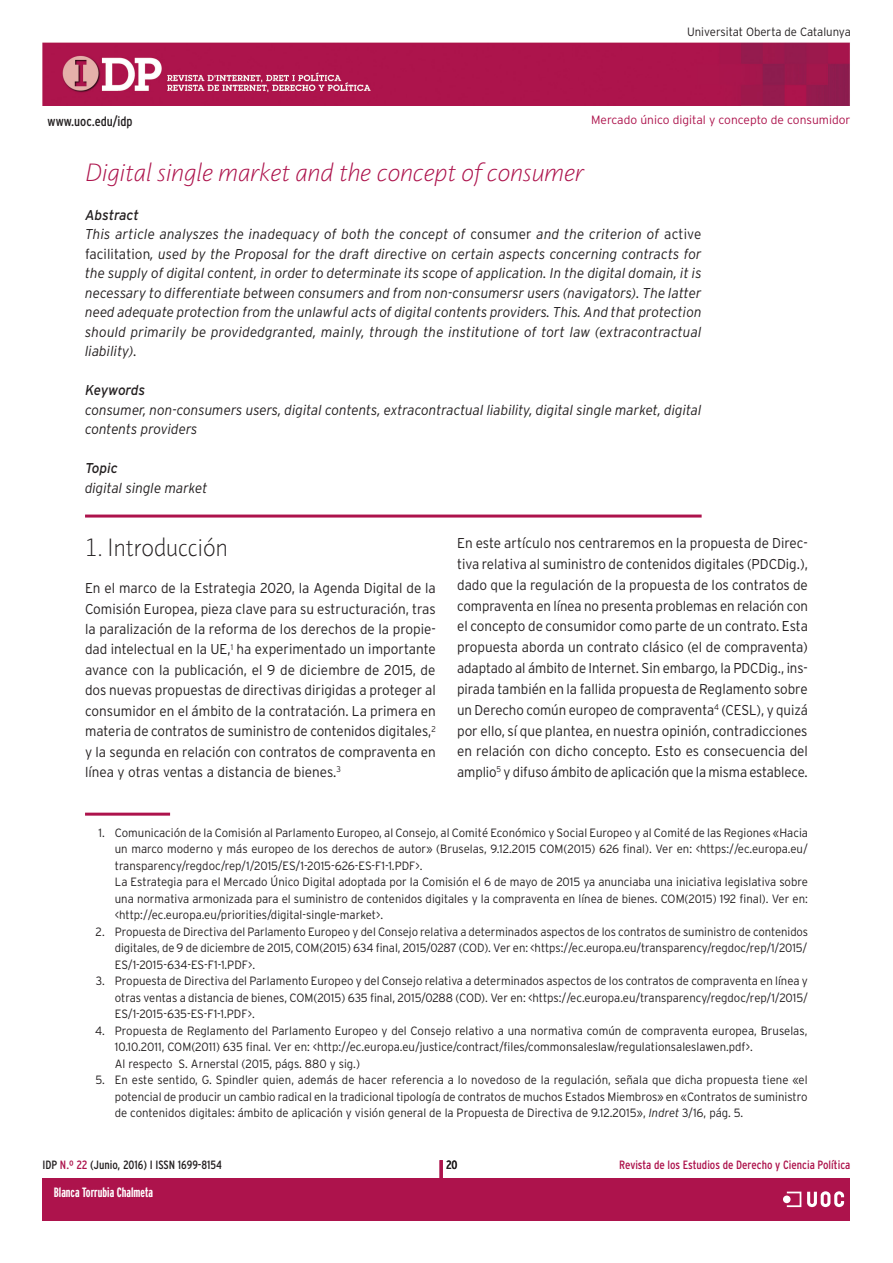
<style>
.page{position:relative;width:893px;height:1263px;background:#fff}
.page>*{position:absolute;margin:0;border:0;box-sizing:border-box;transform-origin:0 0}
.TITOL_ARTICLE{font:italic 300 24px "Pragma ND";color:#ad134c}
._1TITOLTEXTGENERAL{font:300 24px "Pragma ND";color:#231f20;scale:.95 1}
.TEXTGENERAL{font:300 14.25px/20.9px "Interstate";letter-spacing:-.005em;color:#231f20;text-align:justify;scale:.95 1}
.TEXTGENERAL-2{font:italic 300 14.25px/19.5px "Interstate";color:#231f20;text-align:justify;scale:.95 1}
.TEXTGENERAL-3{font:italic 14.25px "Interstate";color:#231f20;scale:.95 1}
.TEXTGENERAL-4{font:italic 14.25px "Interstate";letter-spacing:-.02em;color:#231f20;scale:.95 1}
.t1{font:700 extra-condensed 13.5px "Interstate";color:#fff}
.t2{font:condensed 13.5px "Interstate";color:#231f20}
.notassegüents{font:300 12px/16.5px "Interstate";color:#231f20;text-align:justify;scale:.95 1}
.notaprimeraambfilet{font:300 12px/16.5px "Interstate";color:#231f20;text-align:justify;scale:.95 1}
.notassegüents-2{font:300 12px/16.5px "Interstate";color:#231f20;text-align:justify;scale:.94 1}
.t3{font:condensed 12px "Interstate";color:#ad134c}
.t4{font:300 12px "Interstate";color:#ad134c}
.t5{font:condensed 12px "Interstate";color:#231f20}
.TEXTSUMARI{font:300 12px "Interstate";color:#231f20;scale:.95 1}
.t6{font:700 extra-condensed 12px "Interstate";color:#fff}
.s1{font-style:normal}
.s2{font-style:italic}
.s3{color:#ad134c}
</style>
<div class="page">
<img style="left:43px;top:43px;width:807px;height:63px">
<div style="left:43px;top:1178px;width:807px;height:42px;background:#ad134c"></div>
<div style="left:783px;top:1195px;width:8px;height:8px;background:#fff;border-radius:50%"></div>
<svg style="left:787px;top:1191px;width:57px;height:17px"></svg>
<hr style="left:440px;top:1160px;width:3px;height:44px;background:#ad134c">
<hr style="left:85px;top:514px;width:617px;height:3px;background:#ad134c">
<hr style="left:85px;top:813px;width:85px;height:3px;background:#ad134c">
<p class="t2" style="left:48px;top:113px;width:87px">www.uoc.edu/idp</p>
<p class="TEXTSUMARI" style="left:687px;top:25px;width:174px">Universitat Oberta de Catalunya</p>
<p class="t4" style="left:591px;top:113px;width:261px">Mercado único digital y concepto de consumidor</p>
<p class="TITOL_ARTICLE" style="left:85px;top:157px;width:500px">Digital single market and the concept of consumer</p>
<p class="TEXTGENERAL-3" style="left:85px;top:207px;width:58px">Abstract</p>
<p class="TEXTGENERAL-2" style="left:85px;top:224px;width:651px">This article analyszes the inadequacy of both the concept of <span class="s1">consumer</span> and the criterion of <span class="s1">active facilitation</span>, used by the Proposal for the draft directive on certain aspects concerning contracts for the supply of digital content, in order to determinate its scope of application. In the digital domain, it is necessary to differentiate between consumers and from non-consumersr users (navigators). The latter need adequate protection from the unlawful acts of digital contents providers. This. And that protection should primarily be providedgranted, mainly, through the institutione of tort law (extracontractual liability).</p>
<p class="TEXTGENERAL-4" style="left:85px;top:382px;width:65px">Keywords</p>
<p class="TEXTGENERAL-2" style="left:85px;top:400px;width:650px">consumer, non-consumers users, digital contents, extracontractual liability, digital single market, digital contents providers</p>
<p class="TEXTGENERAL-3" style="left:85px;top:460px;width:36px">Topic</p>
<p class="TEXTGENERAL-2" style="left:85px;top:478px;width:130px">digital single market</p>
<p class="_1TITOLTEXTGENERAL" style="left:85px;top:532px;width:152px">1. Introducción</p>
<p class="TEXTGENERAL" style="left:85px;top:578px;width:371px;line-height:20.4px">En el marco de la Estrategia 2020, la Agenda Digital de la Comisión Europea, pieza clave para su estructuración, tras la paralización de la reforma de los derechos de la propie&shy;dad intelectual en la UE,<sup>1</sup> ha experimentado un importante avance con la publicación, el 9 de diciembre de 2015, de dos nuevas propuestas de directivas dirigidas a proteger al consumidor en el ámbito de la contratación. La primera en materia de contratos de suministro de contenidos digitales,<sup>2 </sup>y la segunda en relación con contratos de compraventa en línea y otras ventas a distancia de bienes.<sup>3</sup></p>
<p class="TEXTGENERAL" style="left:457px;top:532px;width:371px">En este artículo nos centraremos en la propuesta de Direc&shy;tiva relativa al suministro de contenidos digitales (PDCDig.), dado que la regulación de la propuesta de los contratos de compraventa en línea no presenta problemas en relación con el concepto de consumidor como parte de un contrato. Esta propuesta aborda un contrato clásico (el de compraventa) adaptado al ámbito de Internet. Sin embargo, la PDCDig., ins&shy;pirada también en la fallida propuesta de Reglamento sobre un Derecho común europeo de compraventa<sup>4</sup> (CESL), y quizá por ello, sí que plantea, en nuestra opinión, contradicciones en relación con dicho concepto. Esto es consecuencia del amplio<sup>5</sup> y difuso ámbito de aplicación que la misma establece.</p>
<p class="notaprimeraambfilet" style="left:115px;top:824px;width:731px;text-indent:-16px">1. Comunicación de la Comisión al Parlamento Europeo, al Consejo, al Comité Económico y Social Europeo y al Comité de las Regiones «Hacia un marco moderno y más europeo de los derechos de autor» (Bruselas, 9.12.2015 COM(2015) 626 final). Ver en: &lt;https://ec.europa.eu/ transparency/regdoc/rep/1/2015/ES/1-2015-626-ES-F1-1.PDF&gt;.</p>
<p class="notassegüents" style="left:115px;top:874px;width:731px">La Estrategia para el Mercado Único Digital adoptada por la Comisión el 6 de mayo de 2015 ya anunciaba una iniciativa legislativa sobre una normativa armonizada para el suministro de contenidos digitales y la compraventa en línea de bienes. COM(2015) 192 final). Ver en: &lt;http://ec.europa.eu/priorities/digital-single-market&gt;.</p>
<p class="notassegüents-2" style="left:115px;top:923px;width:739px;text-indent:-19px">2. Propuesta de Directiva del Parlamento Europeo y del Consejo relativa a determinados aspectos de los contratos de suministro de contenidos digitales, de 9 de diciembre de 2015, COM(2015) 634 final, 2015/0287 (COD). Ver en: &lt;https://ec.europa.eu/transparency/regdoc/rep/1/2015/ ES/1-2015-634-ES-F1-1.PDF&gt;.</p>
<p class="notassegüents" style="left:115px;top:973px;width:731px;text-indent:-19px">3. Propuesta de Directiva del Parlamento Europeo y del Consejo relativa a determinados aspectos de los contratos de compraventa en línea y otras ventas a distancia de bienes, COM(2015) 635 final, 2015/0288 (COD). Ver en: &lt;https://ec.europa.eu/transparency/regdoc/rep/1/2015/ ES/1-2015-635-ES-F1-1.PDF&gt;.</p>
<p class="notassegüents" style="left:115px;top:1022px;width:731px;text-indent:-20px">4. Propuesta de Reglamento del Parlamento Europeo y del Consejo relativo a una normativa común de compraventa europea, Bruselas,<br>10.10.2011, COM(2011) 635 final. Ver en: &lt;http://ec.europa.eu/justice/contract/files/commonsaleslaw/regulationsaleslawen.pdf&gt;.</p>
<p class="notassegüents" style="left:115px;top:1055px;width:260px">Al respecto S. Arnerstal (2015, págs. 880 y sig.)</p>
<p class="notassegüents" style="left:115px;top:1072px;width:731px;text-indent:-19px">5. En este sentido, G. Spindler quien, además de hacer referencia a lo novedoso de la regulación, señala que dicha propuesta tiene «el potencial de producir un cambio radical en la tradicional tipología de contratos de muchos Estados Miembros» en «Contratos de suministro de contenidos digitales: ámbito de aplicación y visión general de la Propuesta de Directiva de 9.12.2015», <span class="s2">Indret</span> 3/16, pág. 5.</p>
<p class="t5" style="left:446px;top:1158px;width:13px">20</p>
<p class="t5" style="left:43px;top:1158px;width:181px">IDP <span class="s3">N.º 22</span> (Junio, 2016) I ISSN 1699-8154</p>
<p class="t3" style="left:619px;top:1158px;width:233px">Revista de los Estudios de Derecho y Ciencia Política</p>
<p class="t1" style="left:54px;top:1185px;width:66px">Jose R. Agust na</p>
<p class="t6" style="left:54px;top:1185px;width:31px">Eloi Puig</p>
<p class="t6" style="left:59px;top:1185px;width:31px">Eloi Puig</p>
<p class="t1" style="left:54px;top:1185px;width:101px">Blanca Torrubia Chalmeta</p>
</div>
